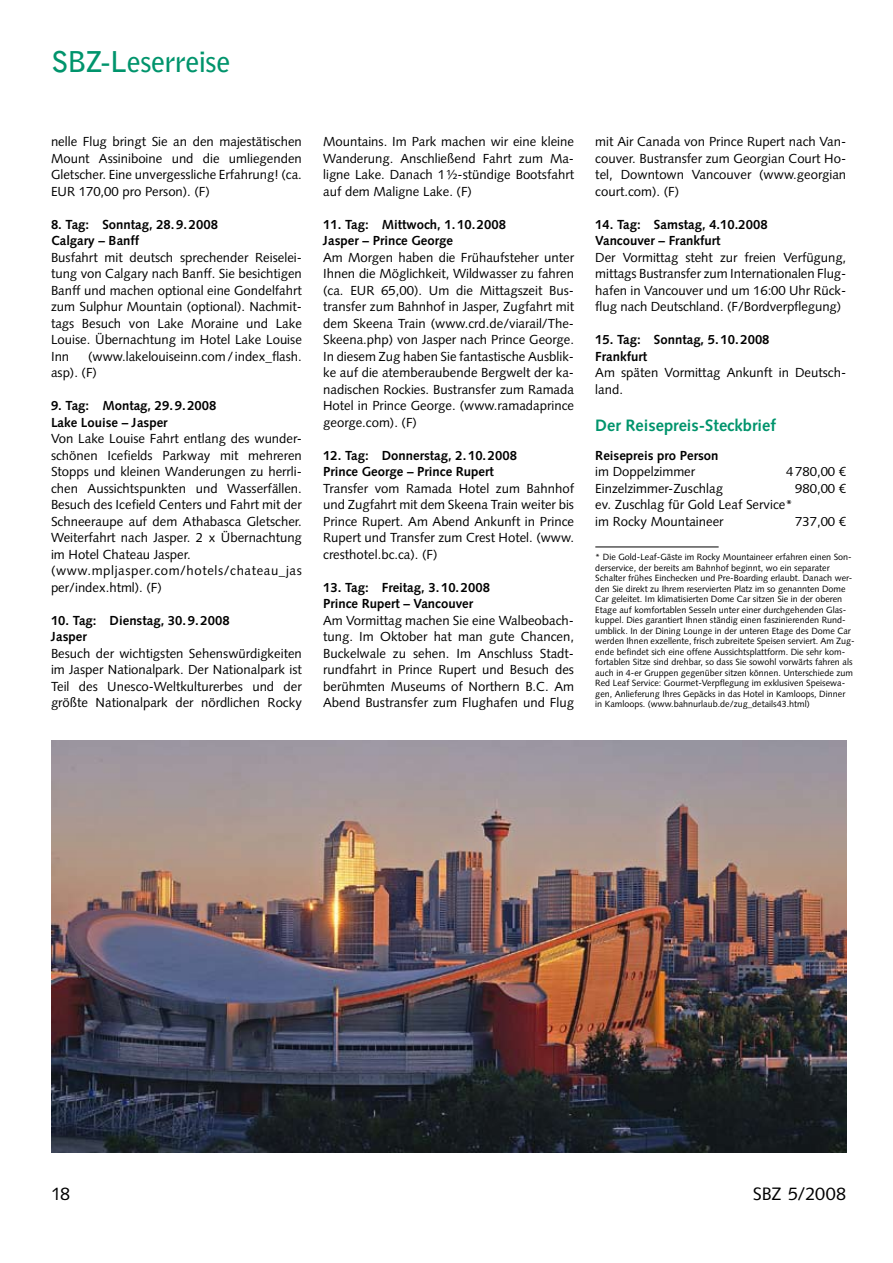
<style>
.page{position:relative;width:893px;height:1263px;background:#fff}
.page>*{position:absolute;margin:0;border:0;box-sizing:border-box;transform-origin:0 0}
.t1{font:700 28.5px "Bell Gothic Std";letter-spacing:-.025em;color:#00946c}
.t2{font:18px "Syntax LT Std";letter-spacing:-.005em;color:#000}
.t3{font:700 16.5px "Syntax LT Std";color:#00946c}
.t4{font:13.2px/16.5px "Syntax LT Std";color:#000;text-align:justify}
.t5{font:700 13.2px/16.5px "Syntax LT Std";color:#000}
.t6{font:9px/10.5px "Syntax LT Std";color:#000}
</style>
<div class="page">
<img style="left:51px;top:740px;width:795px;height:412px">
<hr style="left:595px;top:547px;width:124px;height:1px;background:#000">
<h1 class="t1" style="left:51px;top:45px;width:181px">SBZ-Leserreise</h1>
<p class="t4" style="left:51px;top:133px;width:252px">nelle Flug bringt Sie an den majestätischen Mount Assiniboine und die umliegenden Gletscher. Eine unvergessliche Erfahrung! (ca.<br>EUR 170,00 pro Person). (F)</p>
<p class="t5" style="left:51px;top:216px;width:168px">8. Tag: Sonntag, 28.9.2008<br>Calgary – Banff</p>
<p class="t4" style="left:51px;top:249px;width:252px">Busfahrt mit deutsch sprechender Reiselei&shy;tung von Calgary nach Banff. Sie besichtigen Banff und machen optional eine Gondelfahrt zum Sulphur Mountain (optional). Nachmit&shy;tags Besuch von Lake Moraine und Lake Louise. Übernachtung im Hotel Lake Louise Inn</p>
<p class="t4" style="left:51px;top:348px;width:252px;text-indent:37px">(www.lakelouiseinn.com/ index_flash. asp). (F)</p>
<p class="t5" style="left:51px;top:397px;width:167px">9. Tag: Montag, 29.9.2008<br>Lake Louise – Jasper</p>
<p class="t4" style="left:51px;top:430px;width:252px;text-align:left">Von Lake Louise Fahrt entlang des wunder&shy;schönen Icefields Parkway mit mehreren Stopps und kleinen Wanderungen zu herrli&shy;chen Aussichtspunkten und Wasserfällen.<br>Besuch des Icefield Centers und Fahrt mit der Schneeraupe auf dem Athabasca Gletscher.<br>Weiterfahrt nach Jasper. 2 x Übernachtung im Hotel Chateau Jasper. (www.mpljasper.com/hotels/chateau_jas per/index.html). (F)</p>
<p class="t5" style="left:51px;top:612px;width:180px">10. Tag: Dienstag, 30.9.2008<br>Jasper</p>
<p class="t4" style="left:51px;top:645px;width:252px">Besuch der wichtigsten Sehenswürdigkeiten im Jasper Nationalpark. Der Nationalpark ist Teil des Unesco-Weltkulturerbes und der größte Nationalpark der nördlichen Rocky</p>
<p class="t4" style="left:323px;top:133px;width:252px;text-align:left">Mountains. Im Park machen wir eine kleine Wanderung. Anschließend Fahrt zum Ma&shy;ligne Lake. Danach 1½-stündige Bootsfahrt auf dem Maligne Lake. (F)</p>
<p class="t5" style="left:323px;top:216px;width:184px">11. Tag: Mittwoch, 1.10.2008<br>Jasper – Prince George</p>
<p class="t4" style="left:323px;top:249px;width:252px;text-align:left">Am Morgen haben die Frühaufsteher unter Ihnen die Möglichkeit, Wildwasser zu fahren (ca. EUR 65,00). Um die Mittagszeit Bus&shy;transfer zum Bahnhof in Jasper, Zugfahrt mit dem Skeena Train (www.crd.de/viarail/The-Skeena.php) von Jasper nach Prince George.<br>In diesem Zug haben Sie fantastische Ausblic&shy;ke auf die atemberaubende Bergwelt der ka&shy;nadischen Rockies. Bustransfer zum Ramada Hotel in Prince George. (www.ramadaprince george.com). (F)</p>
<p class="t5" style="left:323px;top:447px;width:195px">12. Tag: Donnerstag, 2.10.2008<br>Prince George – Prince Rupert</p>
<p class="t4" style="left:323px;top:480px;width:252px">Transfer vom Ramada Hotel zum Bahnhof und Zugfahrt mit dem Skeena Train weiter bis Prince Rupert. Am Abend Ankunft in Prince Rupert und Transfer zum Crest Hotel. (www. cresthotel.bc.ca). (F)</p>
<p class="t5" style="left:323px;top:579px;width:168px">13. Tag: Freitag, 3.10.2008<br>Prince Rupert – Vancouver</p>
<p class="t4" style="left:323px;top:612px;width:252px">Am Vormittag machen Sie eine Walbeobach&shy;tung. Im Oktober hat man gute Chancen, Buckelwale zu sehen. Im Anschluss Stadt&shy;rundfahrt in Prince Rupert und Besuch des berühmten Museums of Northern B.C. Am Abend Bustransfer zum Flughafen und Flug</p>
<p class="t4" style="left:595px;top:133px;width:252px">mit Air Canada von Prince Rupert nach Van&shy;couver. Bustransfer zum Georgian Court Ho&shy;tel, Downtown Vancouver (www.georgian court.com). (F)</p>
<p class="t5" style="left:595px;top:216px;width:174px">14. Tag: Samstag, 4.10.2008<br>Vancouver – Frankfurt</p>
<p class="t4" style="left:595px;top:249px;width:252px">Der Vormittag steht zur freien Verfügung, mittags Bustransfer zum Internationalen Flug&shy;hafen in Vancouver und um 16:00 Uhr Rück&shy;flug nach Deutschland. (F/Bordverpflegung)</p>
<p class="t5" style="left:595px;top:331px;width:176px">15. Tag: Sonntag, 5.10.2008<br>Frankfurt</p>
<p class="t4" style="left:595px;top:364px;width:252px">Am späten Vormittag Ankunft in Deutsch&shy;land.</p>
<p class="t3" style="left:595px;top:416px;width:182px">Der Reisepreis-Steckbrief</p>
<p class="t5" style="left:595px;top:447px;width:125px">Reisepreis pro Person</p>
<p class="t4" style="left:595px;top:463px;width:101px">im Doppelzimmer</p>
<p class="t4" style="left:786px;top:463px;width:62px">4780,00 €</p>
<p class="t4" style="left:595px;top:480px;width:129px">Einzelzimmer-Zuschlag</p>
<p class="t4" style="left:795px;top:480px;width:53px">980,00 €</p>
<p class="t4" style="left:595px;top:496px;width:199px">ev. Zuschlag für Gold Leaf Service* im Rocky Mountaineer</p>
<p class="t4" style="left:795px;top:513px;width:53px">737,00 €</p>
<p class="t6" style="left:595px;top:552px;width:260px">* Die Gold-Leaf-Gäste im Rocky Mountaineer erfahren einen Son&shy;derservice, der bereits am Bahnhof beginnt, wo ein separater Schalter frühes Einchecken und Pre-Boarding erlaubt. Danach wer&shy;den Sie direkt zu Ihrem reservierten Platz im so genannten Dome Car geleitet. Im klimatisierten Dome Car sitzen Sie in der oberen Etage auf komfortablen Sesseln unter einer durchgehenden Glas&shy;kuppel. Dies garantiert Ihnen ständig einen faszinierenden Rund&shy;umblick. In der Dining Lounge in der unteren Etage des Dome Car werden Ihnen exzellente, frisch zubreitete Speisen serviert. Am Zug&shy;ende befindet sich eine offene Aussichtsplattform. Die sehr kom&shy;fortablen Sitze sind drehbar, so dass Sie sowohl vorwärts fahren als auch in 4-er Gruppen gegenüber sitzen können. Unterschiede zum Red Leaf Service: Gourmet-Verpflegung im exklusiven Speisewa&shy;gen, Anlieferung Ihres Gepäcks in das Hotel in Kamloops, Dinner in Kamloops. (www.bahnurlaub.de/zug_details43.html)</p>
<h2 class="t2" style="left:51px;top:1183px;width:21px">18</h2>
<h2 class="t2" style="left:753px;top:1183px;width:95px">SBZ 5/2008</h2>
</div>
